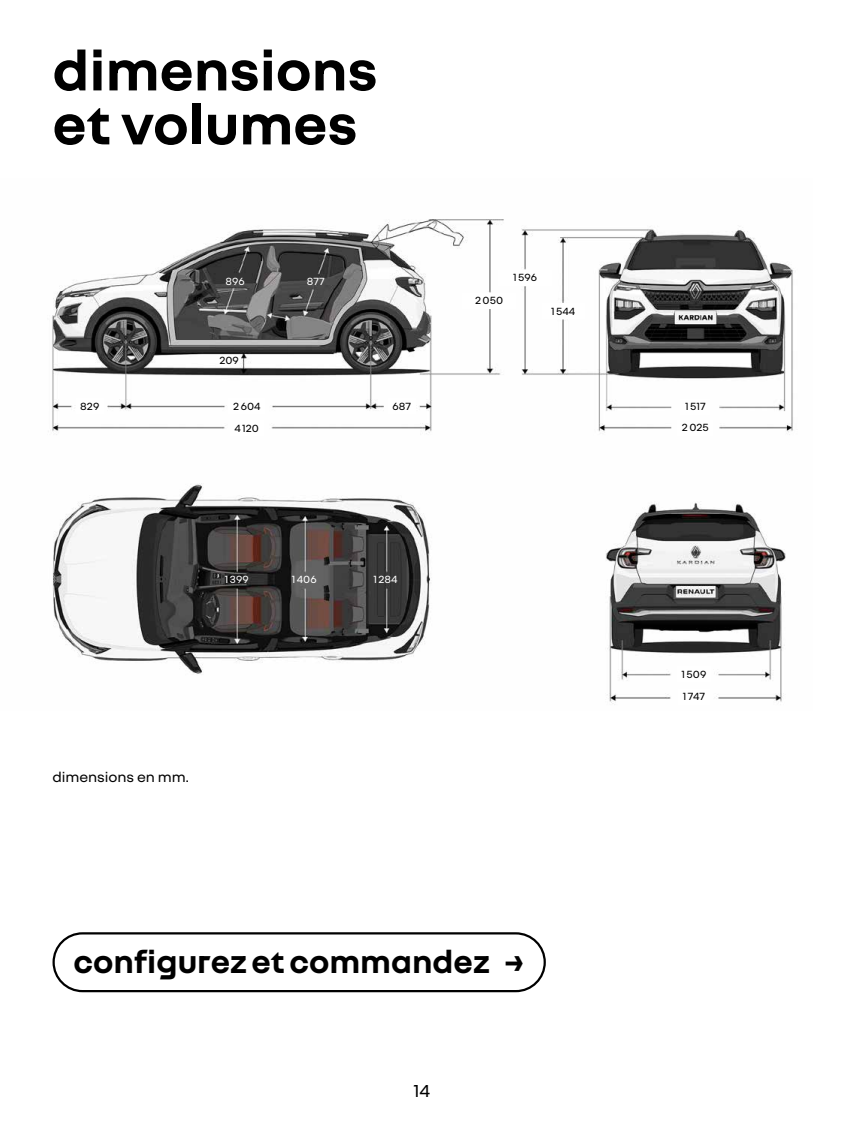
<style>
.page{position:relative;width:844px;height:1123px;background:#fff}
.page>*{position:absolute;margin:0;border:0;box-sizing:border-box;transform-origin:0 0}
.t1{font:59.25px/54px "Nouvel R Variable";color:#000}
.t2{font:33.75px "Nouvel R Variable";color:#000}
.t3{font:18.75px "Nouvel R";color:#000}
.t4{font:15px "Nouvel R Variable";letter-spacing:-.005em;color:#000}
.t5{font:11.25px/21px "Nouvel R";color:#000}
.t6{font:11.25px "Nouvel R";color:#fff}
</style>
<div class="page">
<img style="left:52px;top:219px;width:452px;height:455px">
<img style="left:521px;top:229px;width:272px;height:476px">
<div style="left:229px;top:399px;width:36px;height:15px;background:#fff"></div>
<div style="left:388px;top:399px;width:27px;height:15px;background:#fff"></div>
<div style="left:76px;top:399px;width:28px;height:15px;background:#fff"></div>
<div style="left:230px;top:421px;width:33px;height:15px;background:#fff"></div>
<div style="left:462px;top:293px;width:54px;height:15px;background:#fff"></div>
<div style="left:542px;top:304px;width:42px;height:15px;background:#fff"></div>
<div style="left:680px;top:399px;width:30px;height:15px;background:#fff"></div>
<div style="left:677px;top:420px;width:36px;height:15px;background:#fff"></div>
<div style="left:678px;top:689px;width:31px;height:15px;background:#fff"></div>
<div style="left:677px;top:667px;width:33px;height:15px;background:#fff"></div>
<div style="left:498px;top:270px;width:54px;height:15px;background:#fff"></div>
<div style="left:52px;top:932px;width:494px;height:60px;border:2px solid #000;border-radius:29px"></div>
<h1 class="t1" style="left:52px;top:41px;width:327px">dimensions et volumes</h1>
<p class="t6" style="left:225px;top:274px;width:21px">896</p>
<p class="t6" style="left:307px;top:274px;width:19px">877</p>
<p class="t5" style="left:219px;top:349px;width:21px">209</p>
<p class="t5" style="left:80px;top:395px;width:20px">829</p>
<p class="t5" style="left:393px;top:395px;width:20px">687</p>
<p class="t5" style="left:234px;top:417px;width:26px">4120</p>
<p class="t5" style="left:233px;top:395px;width:29px">2604</p>
<p class="t6" style="left:225px;top:572px;width:25px">1399</p>
<p class="t6" style="left:292px;top:572px;width:26px">1406</p>
<p class="t6" style="left:373px;top:572px;width:26px">1284</p>
<p class="t5" style="left:475px;top:289px;width:29px">2050</p>
<p class="t5" style="left:513px;top:266px;width:25px">1596</p>
<p class="t5" style="left:551px;top:300px;width:26px">1544</p>
<h3 class="t4" style="left:52px;top:768px;width:138px">dimensions en mm.</h3>
<h2 class="t2" style="left:74px;top:940px;width:453px">configurez et commandez →</h2>
<h3 class="t3" style="left:413px;top:1079px;width:18px">14</h3>
<p class="t5" style="left:682px;top:395px;width:28px">1517<br>2025</p>
<p class="t5" style="left:681px;top:663px;width:26px">1509</p>
<p class="t5" style="left:683px;top:685px;width:24px">1 747</p>
</div>
